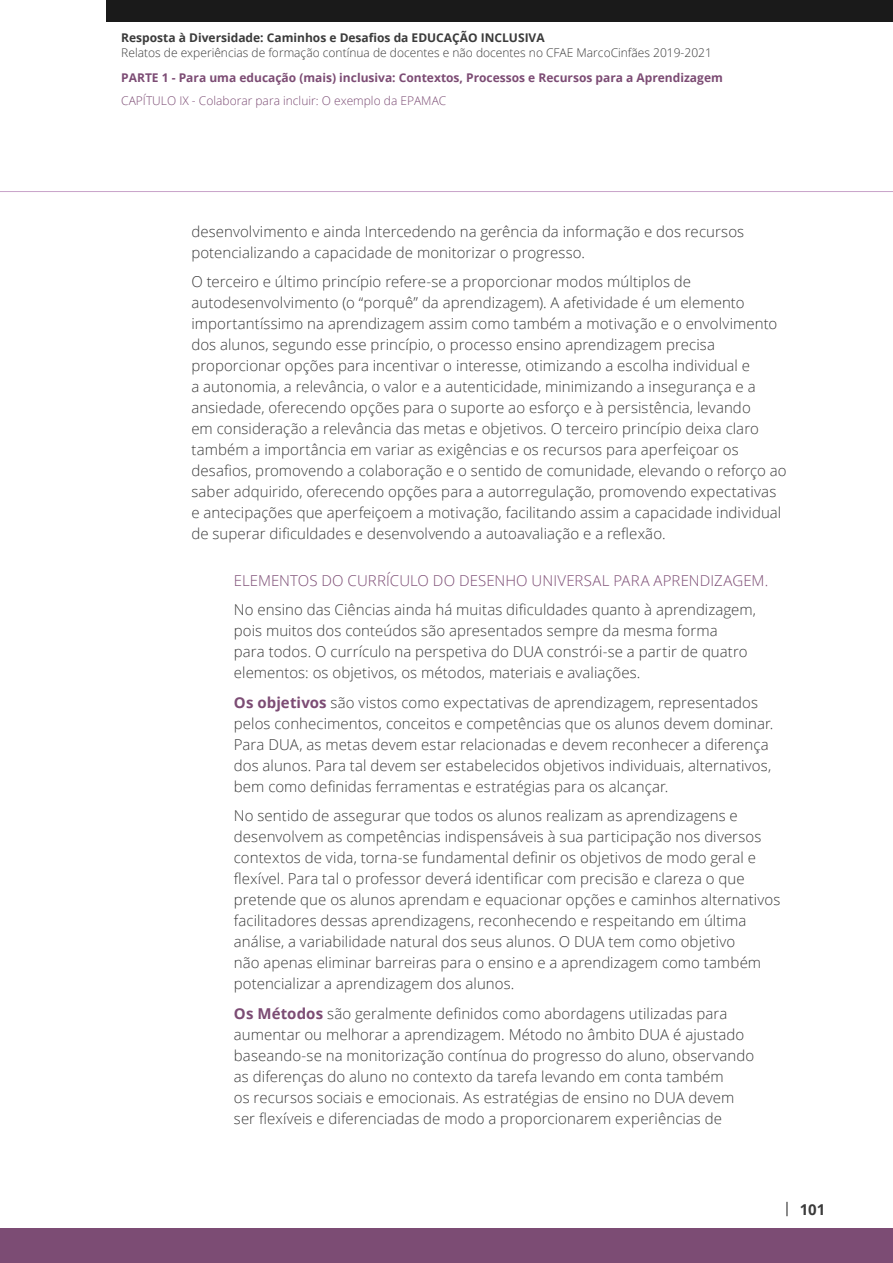
<style>
.page{position:relative;width:893px;height:1263px;background:#fff}
.page>*{position:absolute;margin:0;border:0;box-sizing:border-box;transform-origin:0 0}
.t1{font:300 15px/21px "Open Sans";letter-spacing:.005em;color:#3b3b3b}
.t2{font:300 15px "Open Sans";letter-spacing:.005em;color:#7c4c74}
.t3{font:700 15px "Open Sans";color:#3b3b3b}
.t4{font:300 12px "Open Sans";color:#3b3b3b}
.t5{font:700 12px "Open Sans";color:#7c4c74}
.t6{font:700 12px "Open Sans";color:#3b3b3b}
.t7{font:300 12px "Open Sans";color:#7c4c74}
.s1{font-weight:700;color:#7c4c74}
</style>
<div class="page">
<div style="left:106px;top:0;width:787px;height:21px;background:#1a1a1a"></div>
<div style="left:0;top:1229px;width:893px;height:34px;background:#7c4c74"></div>
<svg style="left:787px;top:1202px;width:1px;height:14px"></svg>
<hr style="left:0;top:191px;width:893px;height:1px;background:#c8a2c9">
<p class="t6" style="left:121px;top:29px;width:425px">Resposta à Diversidade: Caminhos e Desafios da EDUCAÇÃO INCLUSIVA</p>
<p class="t4" style="left:121px;top:44px;width:592px">Relatos de experiências de formação contínua de docentes e não docentes no CFAE MarcoCinfães 2019-2021</p>
<p class="t5" style="left:121px;top:69px;width:603px">PARTE 1 - Para uma educação (mais) inclusiva: Contextos, Processos e Recursos para a Aprendizagem</p>
<p class="t7" style="left:121px;top:93px;width:326px">CAPÍTULO IX - Colaborar para incluir: O exemplo da EPAMAC</p>
<p class="t1" style="left:191px;top:220px;width:554px">desenvolvimento e ainda Intercedendo na gerência da informação e dos recursos potencializando a capacidade de monitorizar o progresso.</p>
<p class="t1" style="left:191px;top:271px;width:597px">O terceiro e último princípio refere-se a proporcionar modos múltiplos de autodesenvolvimento (o “porquê” da aprendizagem). A afetividade é um elemento importantíssimo na aprendizagem assim como também a motivação e o envolvimento dos alunos, segundo esse princípio, o processo ensino aprendizagem precisa proporcionar opções para incentivar o interesse, otimizando a escolha individual e<br>a autonomia, a relevância, o valor e a autenticidade, minimizando a insegurança e a ansiedade, oferecendo opções para o suporte ao esforço e à persistência, levando<br>em consideração a relevância das metas e objetivos. O terceiro princípio deixa claro também a importância em variar as exigências e os recursos para aperfeiçoar os desafios, promovendo a colaboração e o sentido de comunidade, elevando o reforço ao saber adquirido, oferecendo opções para a autorregulação, promovendo expectativas e antecipações que aperfeiçoem a motivação, facilitando assim a capacidade individual de superar dificuldades e desenvolvendo a autoavaliação e a reflexão.</p>
<p class="t2" style="left:234px;top:570px;width:536px">ELEMENTOS DO CURRÍCULO DO DESENHO UNIVERSAL PARA APRENDIZAGEM.</p>
<p class="t1" style="left:234px;top:599px;width:524px">No ensino das Ciências ainda há muitas dificuldades quanto à aprendizagem, pois muitos dos conteúdos são apresentados sempre da mesma forma<br>para todos. O currículo na perspetiva do DUA constrói-se a partir de quatro elementos: os objetivos, os métodos, materiais e avaliações.</p>
<p class="t1" style="left:234px;top:691px;width:541px"><span class="s1">Os objetivos</span> são vistos como expectativas de aprendizagem, representados pelos conhecimentos, conceitos e competências que os alunos devem dominar.<br>Para DUA, as metas devem estar relacionadas e devem reconhecer a diferença dos alunos. Para tal devem ser estabelecidos objetivos individuais, alternativos, bem como definidas ferramentas e estratégias para os alcançar.</p>
<p class="t1" style="left:234px;top:805px;width:548px">No sentido de assegurar que todos os alunos realizam as aprendizagens e desenvolvem as competências indispensáveis à sua participação nos diversos contextos de vida, torna-se fundamental definir os objetivos de modo geral e flexível. Para tal o professor deverá identificar com precisão e clareza o que pretende que os alunos aprendam e equacionar opções e caminhos alternativos facilitadores dessas aprendizagens, reconhecendo e respeitando em última análise, a variabilidade natural dos seus alunos. O DUA tem como objetivo<br>não apenas eliminar barreiras para o ensino e a aprendizagem como também potencializar a aprendizagem dos alunos.</p>
<p class="t1" style="left:234px;top:1002px;width:522px"><span class="s1">Os Métodos</span> são geralmente definidos como abordagens utilizadas para aumentar ou melhorar a aprendizagem. Método no âmbito DUA é ajustado baseando-se na monitorização contínua do progresso do aluno, observando as diferenças do aluno no contexto da tarefa levando em conta também<br>os recursos sociais e emocionais. As estratégias de ensino no DUA devem ser flexíveis e diferenciadas de modo a proporcionarem experiências de</p>
<p class="t3" style="left:800px;top:1199px;width:27px">101</p>
</div>
